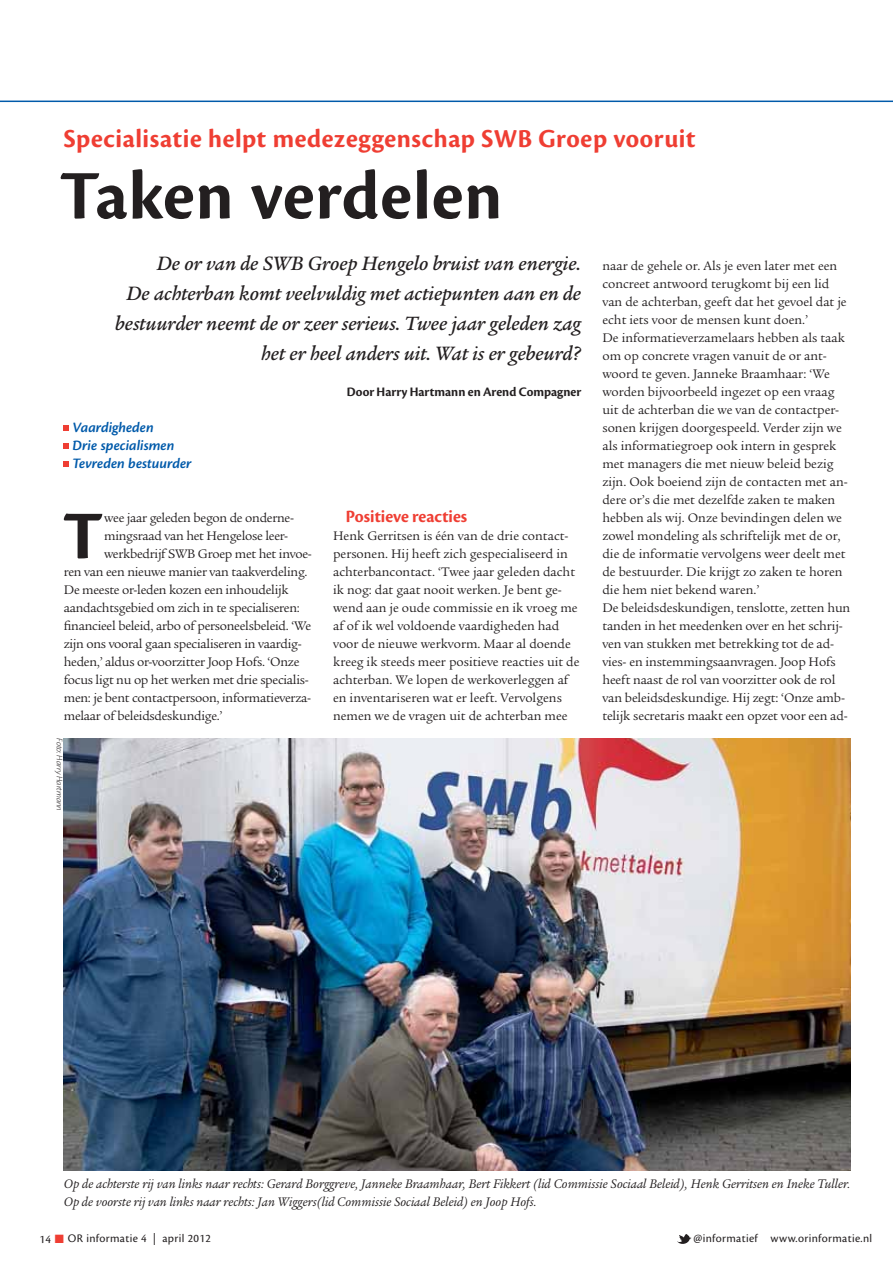
<style>
.page{position:relative;width:893px;height:1263px;background:#fff}
.page>*{position:absolute;margin:0;border:0;box-sizing:border-box;transform-origin:0 0}
.t1{font:72px "Cronos Pro Bold Disp";letter-spacing:.015em;color:#231f20}
.t2{font:700 70.8px "Cronos Pro";color:#231f20}
.t3{font:27px "Cronos Pro Bold Disp";letter-spacing:.025em;color:#ef3e33}
.t4{font:italic 500 21px/30px "Legacy Serif Std";color:#231f20;text-align:right}
.t5{font:18px "Cronos Pro Bold Disp";color:#ef3e33}
.t6{font:italic 600 15px/18px "Cronos Pro";color:#005aaa}
.t7{font:13.5px/18px "Legacy Serif Std";color:#231f20}
.t8{font:13.5px "Legacy Serif Std";letter-spacing:-.02em;color:#231f20}
.t9{font:italic 13.5px/18px "Legacy Serif Std";color:#231f20}
.t10{font:13.5px "Cronos Pro Bold Disp";color:#231f20}
.t11{font:12px "Cronos Pro";letter-spacing:.03em;color:#231f20}
.t12{font:italic 300 9px "Cronos Pro";letter-spacing:-.005em;color:#231f20}
</style>
<div class="page">
<svg style="left:677px;top:1234px;width:14px;height:10px"></svg>
<img style="left:64px;top:738px;width:786px;height:432px">
<hr style="left:0;top:101px;width:893px;height:1px;background:#005aaa">
<svg style="left:64px;top:425px;width:5px;height:5px"></svg>
<svg style="left:64px;top:443px;width:5px;height:5px"></svg>
<svg style="left:64px;top:461px;width:5px;height:5px"></svg>
<p class="t3" style="left:64px;top:127px;width:633px">Specialisatie helpt medezeggenschap SWB Groep vooruit</p>
<p class="t1" style="left:60px;top:166px;width:444px">Taken verdelen</p>
<p class="t4" style="left:115px;top:250px;width:468px">De or van de SWB Groep Hengelo bruist van energie.<br>De achterban komt veelvuldig met actiepunten aan en de bestuurder neemt de or zeer serieus. Twee jaar geleden zag het er heel anders uit. Wat is er gebeurd?</p>
<p class="t10" style="left:347px;top:386px;width:236px">Door Harry Hartmann en Arend Compagner</p>
<p class="t6" style="left:73px;top:418px;width:120px">Vaardigheden<br>Drie specialismen<br>Tevreden bestuurder</p>
<p class="t2" style="left:63px;top:508px;width:41px">T</p>
<p class="t8" style="left:104px;top:512px;width:191px">wee jaar geleden begon de onderne-</p>
<p class="t8" style="left:104px;top:530px;width:186px">mingsraad van het Hengelose leer-</p>
<p class="t8" style="left:104px;top:548px;width:209px">werkbedrijf SWB Groep met het invoe-</p>
<p class="t8" style="left:64px;top:566px;width:245px">ren van een nieuwe manier van taakverdeling.</p>
<p class="t8" style="left:64px;top:584px;width:226px">De meeste or-leden kozen een inhoudelijk</p>
<p class="t8" style="left:64px;top:602px;width:238px">aandachtsgebied om zich in te specialiseren:</p>
<p class="t8" style="left:64px;top:620px;width:249px">financieel beleid, arbo of personeelsbeleid. ‘We</p>
<p class="t8" style="left:64px;top:638px;width:239px">zijn ons vooral gaan specialiseren in vaardig-</p>
<p class="t8" style="left:64px;top:656px;width:237px">heden,’ aldus or-voorzitter Joop Hofs. ‘Onze</p>
<p class="t8" style="left:64px;top:674px;width:247px">focus ligt nu op het werken met drie specialis-</p>
<p class="t8" style="left:64px;top:692px;width:249px">men: je bent contactpersoon, informatieverza-</p>
<p class="t8" style="left:64px;top:710px;width:160px">melaar of beleidsdeskundige.’</p>
<p class="t12" style="left:65px;top:738px;width:74px;rotate:90deg">Foto: Harry Hartmann</p>
<p class="t5" style="left:346px;top:509px;width:123px">Positieve reacties</p>
<p class="t7" style="left:333px;top:528px;width:248px">Henk Gerritsen is één van de drie contact&shy;personen. Hij heeft zich gespecialiseerd in achterbancontact. ‘Twee jaar geleden dacht ik nog: dat gaat nooit werken. Je bent ge&shy;wend aan je oude commissie en ik vroeg me af of ik wel voldoende vaardigheden had voor de nieuwe werkvorm. Maar al doende kreeg ik steeds meer positieve reacties uit de achterban. We lopen de werkoverleggen af en inventariseren wat er leeft. Vervolgens nemen we de vragen uit de achterban mee</p>
<p class="t7" style="left:602px;top:258px;width:249px">naar de gehele or. Als je even later met een concreet antwoord terugkomt bij een lid van de achterban, geeft dat het gevoel dat je echt iets voor de mensen kunt doen.’<br>De informatieverzamelaars hebben als taak om op concrete vragen vanuit de or ant&shy;woord te geven. Janneke Braamhaar: ‘We worden bijvoorbeeld ingezet op een vraag uit de achterban die we van de contactper&shy;sonen krijgen doorgespeeld. Verder zijn we als informatiegroep ook intern in gesprek met managers die met nieuw beleid bezig zijn. Ook boeiend zijn de contacten met an&shy;dere or’s die met dezelfde zaken te maken hebb en als wij. Onze bevindingen delen we zowel mondeling als schriftelijk met de or, die de informatie vervolgens weer deelt met de bestuurder. Die krijgt zo zaken te horen die hem niet bekend waren.’<br>De beleidsdeskundigen, tenslotte, zetten hun tanden in het meedenken over en het schrij&shy;ven van stukken met betrekking tot de ad&shy;vies- en instemmingsaanvragen. Joop Hofs heeft naast de rol van voorzitter ook de rol van beleidsdeskundige. Hij zegt: ‘Onze amb&shy;telijk secretaris maakt een opzet voor een ad-</p>
<p class="t9" style="left:64px;top:1176px;width:788px">Op de achterste rij van links naar rechts: Gerard Borggreve, Janneke Braamhaar, Bert Fikkert (lid Commissie Sociaal Beleid), Henk Gerritsen en Ineke Tuller.<br>Op de voorste rij van links naar rechts: Jan Wiggers(lid Commissie Sociaal Beleid) en Joop Hofs.</p>
<p class="t11" style="left:40px;top:1234px;width:13px">14</p>
<p class="t11" style="left:68px;top:1231px;width:144px">OR informatie 4 | april 2012</p>
<p class="t11" style="left:693px;top:1233px;width:180px">@informatief www.orinformatie.nl</p>
</div>
